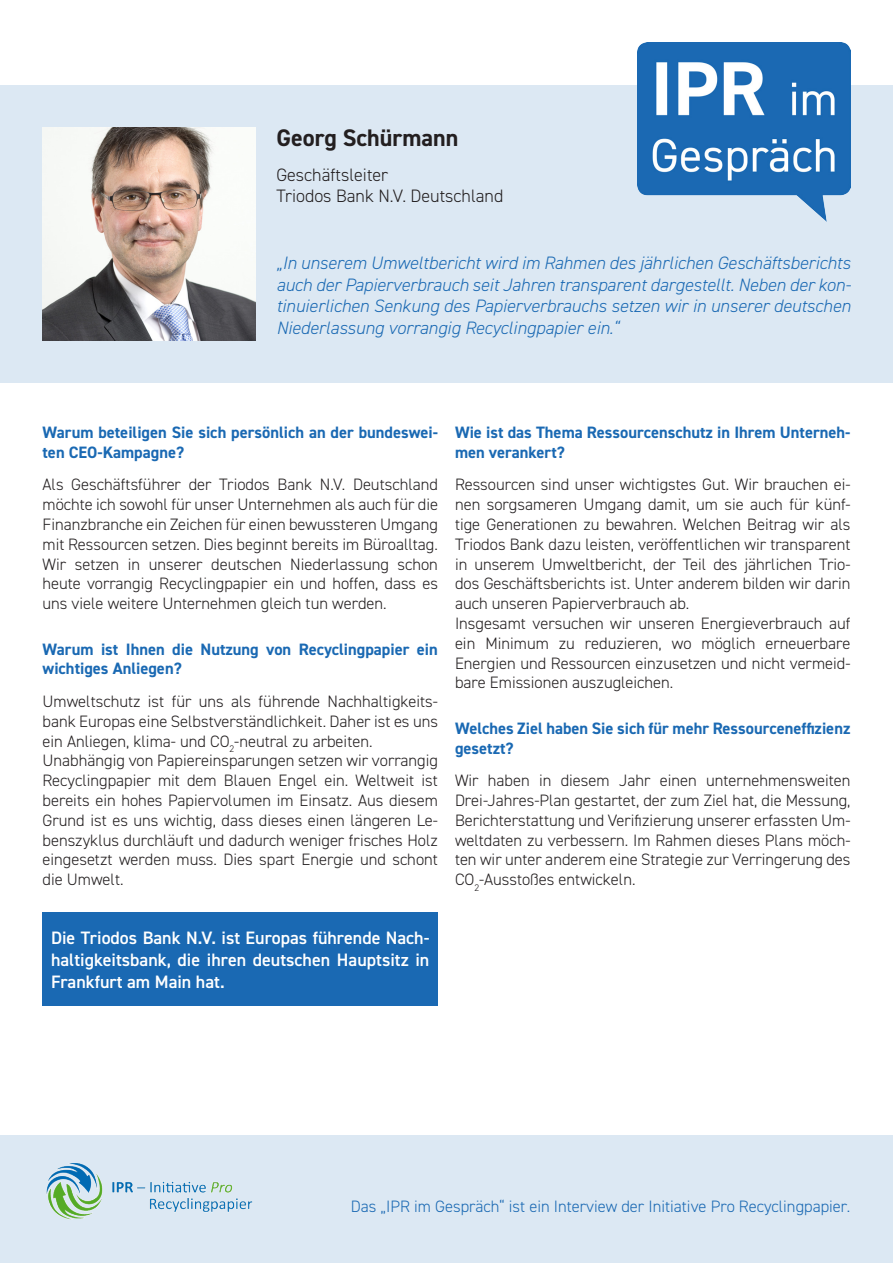
<style>
.page{position:relative;width:893px;height:1263px;background:#fff}
.page>*{position:absolute;margin:0;border:0;box-sizing:border-box;transform-origin:0 0}
.t1{font:700 24px "DIN2014";color:#231f20}
.t2{font:italic 300 18px/21.6px "DIN2014";color:#1a69b3;text-align:justify}
.t3{font:600 18px/21.6px "DIN2014";color:#fff;text-align:justify}
.t4{font:300 18px/21.6px "DIN2014";color:#231f20}
.t5{font:300 16.5px/19.8px "DIN2014";color:#231f20;text-align:justify}
.t6{font:700 16.5px/19.8px "DIN2014";color:#1a69b3}
.t7{font:300 16.5px "DIN2014";color:#1a69b3}
</style>
<div class="page">
<div style="left:0;top:1135px;width:893px;height:128px;background:#dce8f3"></div>
<div style="left:0;top:85px;width:893px;height:298px;background:#dce8f3"></div>
<img style="left:638px;top:43px;width:212px;height:179px">
<img style="left:43px;top:128px;width:212px;height:212px">
<div style="left:43px;top:912px;width:395px;height:94px;background:#1a69b3"></div>
<img style="left:46px;top:1163px;width:207px;height:57px">
<p class="t1" style="left:276px;top:122px;width:183px">Georg Schürmann</p>
<p class="t4" style="left:276px;top:164px;width:228px">Geschäftsleiter<br>Triodos Bank N.V. Deutschland</p>
<p class="t2" style="left:276px;top:252px;width:576px">„In unserem Umweltbericht wird im Rahmen des jährlichen Geschäftsberichts auch der Papierverbrauch seit Jahren transparent dargestellt. Neben der kon&shy;tinuierlichen Senkung des Papierverbrauchs setzen wir in unserer deutschen Niederlassung vorrangig Recyclingpapier ein.“</p>
<p class="t6" style="left:43px;top:422px;width:397px">Warum beteiligen Sie sich persönlich an der bundeswei&shy;ten CEO-Kampagne?</p>
<p class="t5" style="left:43px;top:475px;width:397px">Als Geschäftsführer der Triodos Bank N.V. Deutschland möchte ich sowohl für unser Unternehmen als auch für die Finanzbranche ein Zeichen für einen bewussteren Umgang mit Ressourcen setzen. Dies beginnt bereits im Büroalltag.</p>
<p class="t5" style="left:43px;top:554px;width:397px">Wir setzen in unserer deutschen Niederlassung schon heute vorrangig Recyclingpapier ein und hoffen, dass es uns viele weitere Unternehmen gleich tun werden.</p>
<p class="t6" style="left:43px;top:639px;width:397px">Warum ist Ihnen die Nutzung von Recyclingpapier ein wichtiges Anliegen?</p>
<p class="t5" style="left:43px;top:691px;width:397px">Umweltschutz ist für uns als führende Nachhaltigkeits&shy;bank Europas eine Selbstverständlichkeit. Daher ist es uns ein Anliegen, klima- und CO<sub>2</sub>-neutral zu arbeiten.</p>
<p class="t5" style="left:43px;top:751px;width:397px">Unabhängig von Papiereinsparungen setzen wir vorrangig Recyclingpapier mit dem Blauen Engel ein. Weltweit ist bereits ein hohes Papiervolumen im Einsatz. Aus diesem Grund ist es uns wichtig, dass dieses einen längeren Le&shy;benszyklus durchläuft und dadurch weniger frisches Holz eingesetzt werden muss. Dies spart Energie und schont die Umwelt.</p>
<p class="t3" style="left:51px;top:927px;width:380px">Die Triodos Bank N.V. ist Europas führende Nach&shy;haltigkeitsbank, die ihren deutschen Hauptsitz in Frankfurt am Main hat.</p>
<p class="t6" style="left:455px;top:422px;width:397px">Wie ist das Thema Ressourcenschutz in Ihrem Unterneh&shy;men verankert?</p>
<p class="t5" style="left:455px;top:475px;width:397px">Ressourcen sind unser wichtigstes Gut. Wir brauchen ei&shy;nen sorgsameren Umgang damit, um sie auch für künf&shy;tige Generationen zu bewahren. Welchen Beitrag wir als Triodos Bank dazu leisten, veröffentlichen wir transparent in unserem Umweltbericht, der Teil des jährlichen Trio&shy;dos Geschäftsberichts ist. Unter anderem bilden wir darin auch unseren Papierverbrauch ab.</p>
<p class="t5" style="left:455px;top:613px;width:397px">Insgesamt versuchen wir unseren Energieverbrauch auf ein Minimum zu reduzieren, wo möglich erneuerbare Energien und Ressourcen einzusetzen und nicht vermeid&shy;bare Emissionen auszugleichen.</p>
<p class="t6" style="left:455px;top:718px;width:397px">Welches Ziel haben Sie sich für mehr Ressourceneffizienz gesetzt?</p>
<p class="t5" style="left:455px;top:771px;width:397px">Wir haben in diesem Jahr einen unternehmensweiten Drei-Jahres-Plan gestartet, der zum Ziel hat, die Messung, Berichterstattung und Verifizierung unserer erfassten Um&shy;weltdaten zu verbessern. Im Rahmen dieses Plans möch&shy;ten wir unter anderem eine Strategie zur Verringerung des CO<sub>2</sub>-Ausstoßes entwickeln.</p>
<p class="t7" style="left:351px;top:1196px;width:501px">Das „IPR im Gespräch“ ist ein Interview der Initiative Pro Recyclingpapier.</p>
</div>
